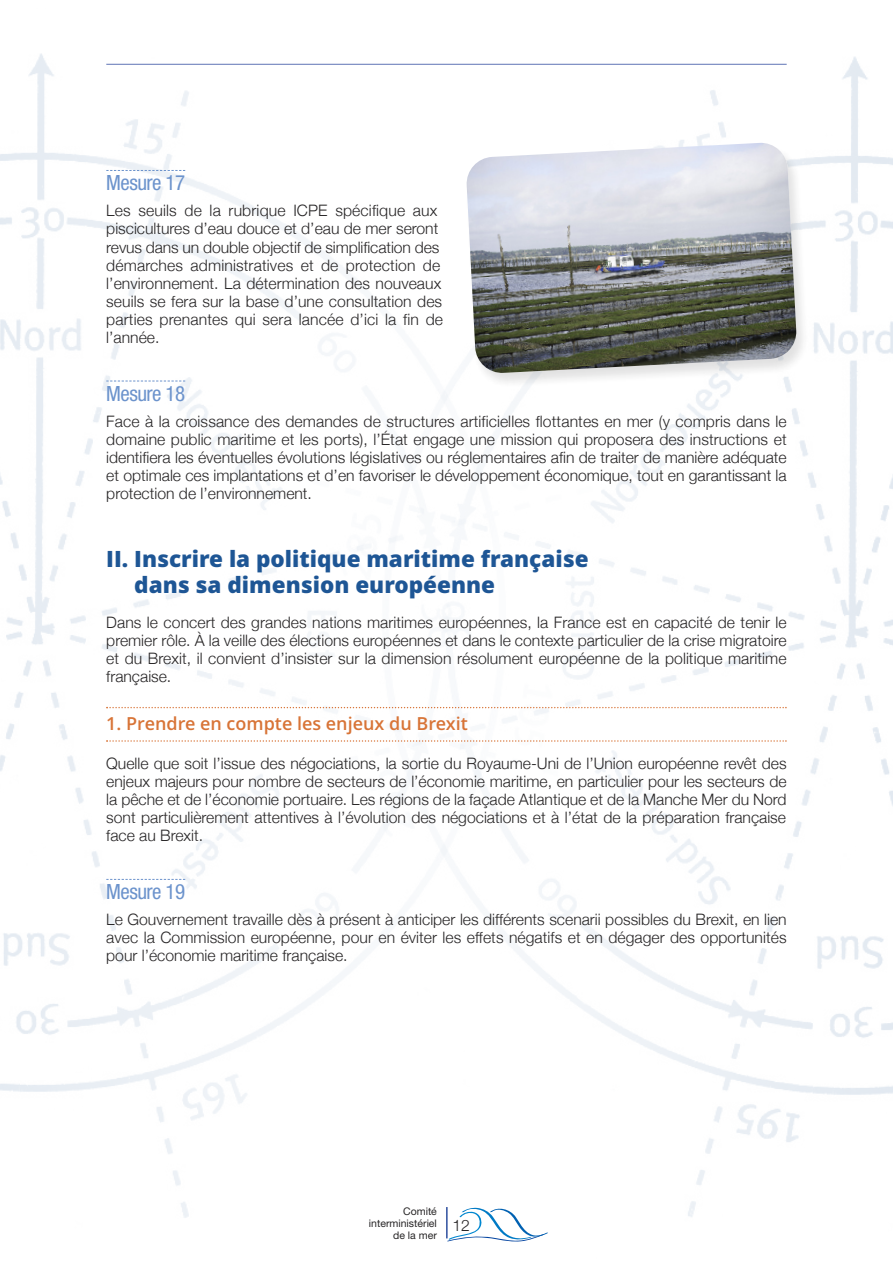
<style>
.page{position:relative;width:893px;height:1263px;background:#fff}
.page>*{position:absolute;margin:0;border:0;box-sizing:border-box;transform-origin:0 0}
.t1{font:800 22.5px/25.5px "Open Sans";color:#1e5695}
.t2{font:condensed 21px "Helvetica Neue LT Pro";letter-spacing:-.025em;color:#6c93cc}
.t3{font:600 18px "Open Sans";color:#d87437}
.t4{font:300 15.75px/18px "Helvetica Neue";letter-spacing:.005em;color:#272526;text-align:justify}
.t5{font:10.5px/12px "Helvetica Neue LT Pro";color:#272526;text-align:right}
</style>
<div class="page">
<img style="left:674px;top:57px;width:219px;height:1160px">
<img style="left:0;top:53px;width:674px;height:1189px">
<hr style="left:446px;top:1207px;width:2px;height:31px;background:#2d4e9e">
<hr style="left:106px;top:64px;width:681px;height:1px;background:#5f73b5">
<svg style="left:447px;top:1208px;width:101px;height:33px"></svg>
<svg style="left:106px;top:170px;width:79px;height:1px"></svg>
<svg style="left:106px;top:381px;width:79px;height:1px"></svg>
<svg style="left:106px;top:707px;width:681px;height:1px"></svg>
<svg style="left:106px;top:740px;width:681px;height:2px"></svg>
<svg style="left:106px;top:879px;width:79px;height:1px"></svg>
<img style="left:458px;top:135px;width:359px;height:260px">
<img style="left:466px;top:142px;width:331px;height:232px">
<h2 class="t2" style="left:106px;top:175px;width:80px">Mesure 17</h2>
<p class="t4" style="left:106px;top:202px;width:338px;text-align:left">Les seuils de la rubrique ICPE spécifique aux piscicultures d’eau douce et d’eau de mer seront revus dans un double objectif de simplification des démarches administratives et de protection de l’environnement. La détermination des nouveaux seuils se fera sur la base d’une consultation des parties prenantes qui sera lancée d’ici la fin de l’année.</p>
<h2 class="t2" style="left:106px;top:385px;width:80px">Mesure 18</h2>
<p class="t4" style="left:106px;top:412px;width:682px">Face à la croissance des demandes de structures artificielles flottantes en mer (y compris dans le domaine public maritime et les ports), l’État engage une mission qui proposera des instructions et identifiera les éventuelles évolutions législatives ou réglementaires afin de traiter de manière adéquate et optimale ces implantations et d’en favoriser le développement économique, tout en garantissant la protection de l’environnement.</p>
<h1 class="t1" style="left:134px;top:546px;width:456px;text-indent:-28px">II. Inscrire la politique maritime française dans sa dimension européenne</h1>
<p class="t4" style="left:106px;top:613px;width:682px">Dans le concert des grandes nations maritimes européennes, la France est en capacité de tenir le premier rôle. À la veille des élections européennes et dans le contexte particulier de la crise migratoire et du Brexit, il convient d’insister sur la dimension résolument européenne de la politique maritime française.</p>
<p class="t3" style="left:106px;top:713px;width:363px">1. Prendre en compte les enjeux du Brexit</p>
<p class="t4" style="left:106px;top:754px;width:682px">Quelle que soit l’issue des négociations, la sortie du Royaume-Uni de l’Union européenne revêt des enjeux majeurs pour nombre de secteurs de l’économie maritime, en particulier pour les secteurs de la pêche et de l’économie portuaire. Les régions de la façade Atlantique et de la Manche Mer du Nord sont particulièrement attentives à l’évolution des négociations et à l’état de la préparation française face au Brexit.</p>
<h2 class="t2" style="left:106px;top:884px;width:80px">Mesure 19</h2>
<p class="t4" style="left:106px;top:910px;width:682px">Le Gouvernement travaille dès à présent à anticiper les différents scenarii possibles du Brexit, en lien avec la Commission européenne, pour en éviter les effets négatifs et en dégager des opportunités pour l’économie maritime française.</p>
<p class="t5" style="left:369px;top:1206px;width:70px">Comité interministériel de la mer</p>
<p class="t4" style="left:452px;top:1216px;width:19px">12</p>
</div>
